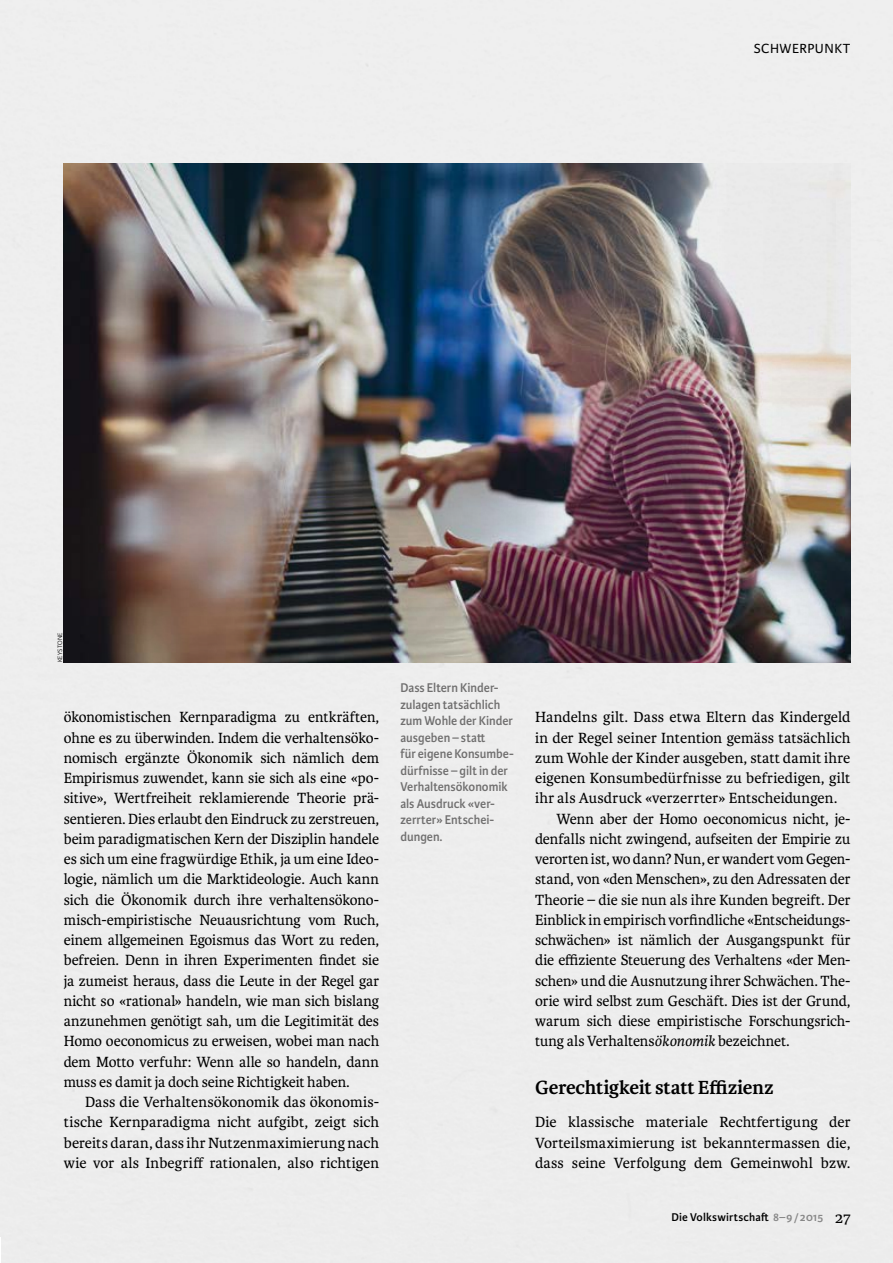
<style>
.page{position:relative;width:893px;height:1263px;background:#ededed}
.page>*{position:absolute;margin:0;border:0;box-sizing:border-box;transform-origin:0 0}
.t1{font:700 20.25px "Karmina";letter-spacing:-.01em;color:#000}
.t2{font:15.75px/20.2px "Karmina";letter-spacing:-.005em;color:#000;text-align:justify}
.t3{font:14.1px "Karmina Sans";letter-spacing:.035em;color:#000}
.t4{font:600 13.5px/16.5px "Karmina Sans";color:#706f6f;scale:.95 1}
.t5{font:600 12px "Karmina Sans";letter-spacing:.01em;color:#000}
.t6{font:300 6.75px "Karmina Sans";letter-spacing:.01em;color:#000}
.s1{font-style:italic}
.s2{color:#878787}
.s3{font-family:"Karmina";font-weight:400;font-size:16.5px}
</style>
<div class="page">
<img style="left:64px;top:164px;width:786px;height:498px">
<p class="t3" style="left:754px;top:41px;width:98px">SCHWERPUNKT</p>
<p class="t6" style="left:56px;top:662px;width:31px;rotate:-90deg">KEYSTONE</p>
<p class="t2" style="left:64px;top:707px;width:317px">ökonomistischen Kernparadigma zu entkräften, ohne es zu überwinden. Indem die verhaltensöko&shy;nomisch ergänzte Ökonomik sich nämlich dem Empirismus zuwendet, kann sie sich als eine «po&shy;sitive», Wertfreiheit reklamierende Theorie prä&shy;sentieren. Dies erlaubt den Eindruck zu zerstreuen, beim paradigmatischen Kern der Disziplin handele es sich um eine fragwürdige Ethik, ja um eine Ideo&shy;logie, nämlich um die Marktideologie. Auch kann sich die Ökonomik durch ihre verhaltensökono&shy;misch-empiristische Neuausrichtung vom Ruch, einem allgemeinen Egoismus das Wort zu reden, befreien. Denn in ihren Experimenten findet sie ja zumeist heraus, dass die Leute in der Regel gar nicht so «rational» handeln, wie man sich bislang anzunehmen genötigt sah, um die Legitimität des Homo oeconomicus zu erweisen, wobei man nach dem Motto verfuhr: Wenn alle so handeln, dann muss es damit ja doch seine Richtigkeit haben.</p>
<p class="t2" style="left:64px;top:1092px;width:317px;text-indent:21px">Dass die Verhaltensökonomik das ökonomis&shy;tische Kernparadigma nicht aufgibt, zeigt sich bereits daran, dass ihr Nutzenmaximierung nach wie vor als Inbegriff rationalen, also richtigen</p>
<p class="t4" style="left:400px;top:680px;width:121px">Dass Eltern Kinder&shy;zulagen tatsächlich zum Wohle der Kinder ausgeben – statt<br>für eigene Konsumbe&shy;dürfnisse – gilt in der<br>Verhaltensökonomik als Ausdruck «ver&shy;zerrter» Entschei&shy;dungen.</p>
<p class="t2" style="left:535px;top:707px;width:317px">Handelns gilt. Dass etwa Eltern das Kindergeld</p>
<p class="t2" style="left:535px;top:728px;width:317px">in der Regel seiner Intention gemäss tatsächlich</p>
<p class="t2" style="left:535px;top:748px;width:317px">zum Wohle der Kinder ausgeben, statt damit ihre</p>
<p class="t2" style="left:535px;top:768px;width:317px">eigenen Konsumbedürfnisse zu befriedigen, gilt</p>
<p class="t2" style="left:535px;top:788px;width:304px">ihr als Ausdruck «verzerrter» Entscheidungen.</p>
<p class="t2" style="left:556px;top:808px;width:296px">Wenn aber der Homo oeconomicus nicht, je-</p>
<p class="t2" style="left:535px;top:829px;width:317px">denfalls nicht zwingend, aufseiten der Empirie zu</p>
<p class="t2" style="left:535px;top:849px;width:317px">verorten ist, wo dann? Nun, er wandert vom Gegen-</p>
<p class="t2" style="left:535px;top:869px;width:317px">stand, von «den Menschen», zu den Adressaten der</p>
<p class="t2" style="left:535px;top:889px;width:317px">Theorie – die sie nun als ihre Kunden begreift. Der</p>
<p class="t2" style="left:535px;top:910px;width:317px">Einblick in empirisch vorfindliche «Entscheidungs-</p>
<p class="t2" style="left:535px;top:930px;width:317px">schwächen» ist nämlich der Ausgangspunkt für</p>
<p class="t2" style="left:535px;top:950px;width:317px">die effiziente Steuerung des Verhaltens «der Men-</p>
<p class="t2" style="left:535px;top:970px;width:317px">schen» und die Ausnutzung ihrer Schwächen. The-</p>
<p class="t2" style="left:535px;top:991px;width:317px">orie wird selbst zum Geschäft. Dies ist der Grund,</p>
<p class="t2" style="left:535px;top:1011px;width:317px">warum sich diese empiristische Forschungsrich-</p>
<p class="t2" style="left:535px;top:1031px;width:256px">tung als Verhaltens<span class="s1">ökonomik</span> bezeichnet.</p>
<p class="t1" style="left:535px;top:1076px;width:240px">Gerechtigkeit statt Effizienz</p>
<p class="t2" style="left:535px;top:1112px;width:317px">Die klassische materiale Rechtfertigung der Vorteilsmaximierung ist bekanntermassen die, dass seine Verfolgung dem Gemeinwohl bzw.</p>
<p class="t5" style="left:671px;top:1210px;width:180px">Die Volkswirtschaft <span class="s2">8–9/2015</span> <span class="s3">27</span></p>
</div>
